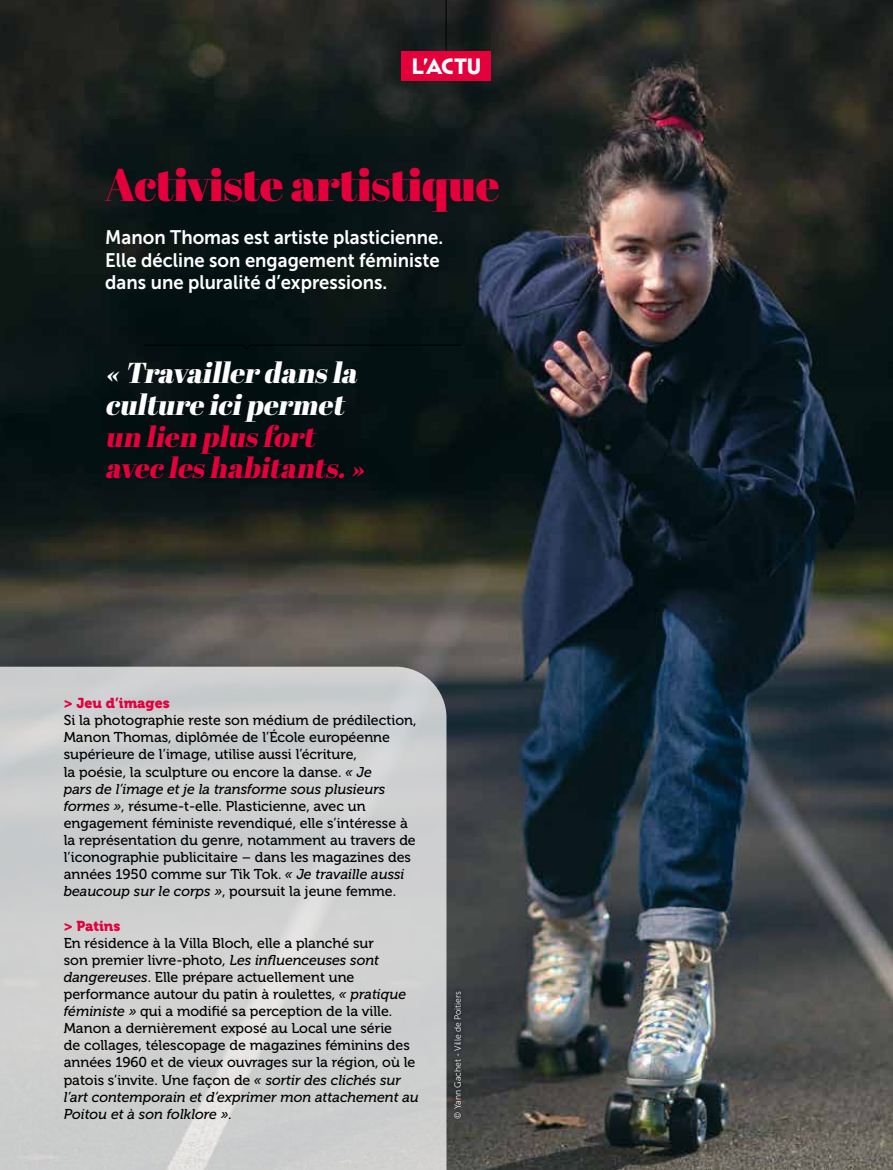
<style>
.page{position:relative;width:893px;height:1170px;background:#fff}
.page>*{position:absolute;margin:0;border:0;box-sizing:border-box;transform-origin:0 0}
.t1{font:900 45.6px "Abril Display";color:#e4003a}
.t2{font:italic 28.8px/31.7px "Abril Fatface";color:#fff}
.t3{font:italic 28.8px/31.7px "Abril Fatface";color:#e4003a}
.t4{font:700 22.5px "Mendl Sans Dusk";color:#fff}
.t5{font:19.5px/22.5px "Museo Sans 700";color:#fff;scale:.95 1}
.t6{font:14.25px/17.1px "Museo 500";color:#000}
.t7{font:14.25px "Museo 900";color:#e4003a}
.t8{font:9px "Museo Sans 300";color:#fff;scale:.95 1}
.s1{font-style:italic}
</style>
<div class="page">
<img style="left:0;top:0;width:893px;height:1169px">
<div style="left:450px;top:986px;width:15px;height:136px;background:#000;opacity:.75"></div>
<svg style="left:142px;top:344px;width:320px;height:7px;background:#030e0f"></svg>
<svg style="left:0;top:666px;width:446px;height:503px;background:#cecfcf"></svg>
<hr style="left:446px;top:0;width:1px;height:81px;background:#000">
<div style="left:402px;top:51px;width:89px;height:30px;background:#e4003a"></div>
<h3 class="t4" style="left:412px;top:52px;width:71px">L’ACTU</h3>
<h1 class="t1" style="left:105px;top:153px;width:395px">Activiste artistique</h1>
<h3 class="t5" style="left:105px;top:226px;width:357px">Manon Thomas est artiste plasticienne.<br>Elle décline son engagement féministe dans une pluralité d’expressions.</h3>
<h2 class="t2" style="left:105px;top:356px;width:260px">« Travailler dansla culture icipermet</h2>
<h2 class="t3" style="left:105px;top:420px;width:268px">un lien plusfort avec leshabitants.»</h2>
<p class="t7" style="left:64px;top:695px;width:107px">&gt; Jeu d’images</p>
<p class="t6" style="left:64px;top:712px;width:354px">Si la photographie reste son médium de prédilection, Manon Thomas, diplômée de l’École européenne supérieure de l’image, utilise aussi l’écriture,<br>la poésie, la sculpture ou encore la danse. <span class="s1">« Je<br>pars de l’image et je la transforme sous plusieurs formes »</span>, résume-t-elle. Plasticienne, avec un engagement féministe revendiqué, elle s’intéresse à la représentation du genre, notamment au travers de l’iconographie publicitaire – dans les magazines des années 1950 comme sur Tik Tok. <span class="s1">« Je travaille aussi beaucoup sur le corps »</span>, poursuit la jeune femme.</p>
<p class="t7" style="left:64px;top:917px;width:58px">&gt; Patins</p>
<p class="t6" style="left:64px;top:934px;width:357px">En résidence à la Villa Bloch, elle a planché sur<br>son premier livre-photo, <span class="s1">Les influenceuses sont dangereuses</span>. Elle prépare actuellement une performance autour du patin à roulettes, <span class="s1">« pratique féministe »</span> qui a modifié sa perception de la ville.<br>Manon a dernièrement exposé au Local une série<br>de collages, télescopage de magazines féminins des années 1960 et de vieux ouvrages sur la région, où le patois s’invite. Une façon de <span class="s1">« sortir des clichés sur l’art contemporain et d’exprimer mon attachement au Poitou et à son folklore »</span>.</p>
<p class="t8" style="left:453px;top:1118px;width:136px;rotate:-90deg">© Yann Gachet - Ville de Poitiers</p>
</div>
